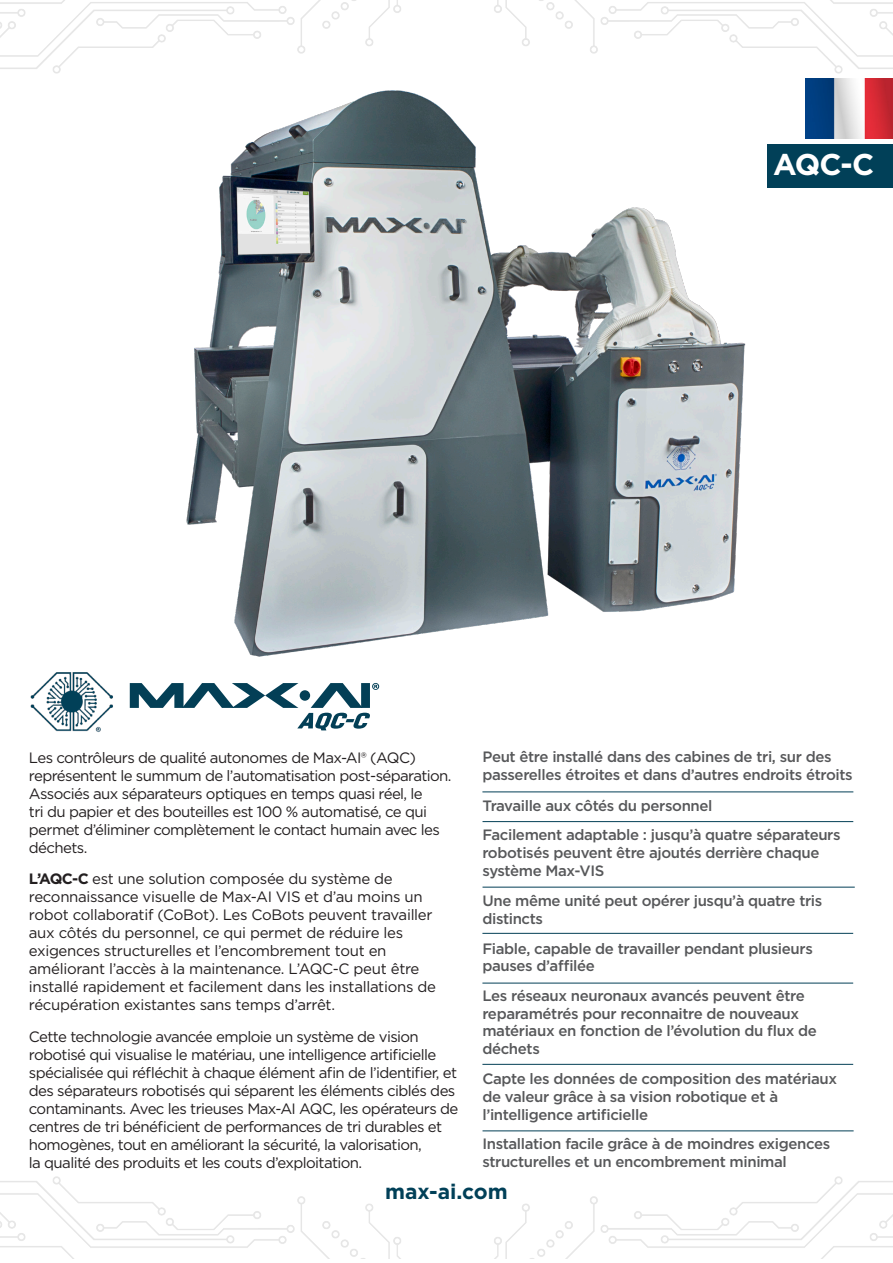
<style>
.page{position:relative;width:893px;height:1263px;background:#fff}
.page>*{position:absolute;margin:0;border:0;box-sizing:border-box;transform-origin:0 0}
.t1{font:700 30px "Gotham";color:#fff}
.t2{font:700 21px "Gotham";color:#014058}
.t3{font:15px/18px "Gotham";letter-spacing:-.04em;color:#231f20}
.t4{font:500 15px/17.9px "Gotham";letter-spacing:-.025em;color:#57585a}
.t5{font:15px/18px "Gotham";letter-spacing:-.02em;color:#231f20}
.s1{font-weight:700}
</style>
<div class="page">
<img style="left:186px;top:108px;width:707px;height:549px">
<img style="left:0;top:1176px;width:893px;height:82px">
<hr style="left:482px;top:792px;width:371px;height:1px;background:#033f56">
<hr style="left:482px;top:821px;width:371px;height:1px;background:#033f56">
<hr style="left:482px;top:887px;width:373px;height:1px;background:#033f56">
<hr style="left:482px;top:933px;width:371px;height:1px;background:#033f56">
<hr style="left:482px;top:983px;width:371px;height:1px;background:#033f56">
<img style="left:0;top:0;width:893px;height:108px">
<div style="left:768px;top:144px;width:125px;height:44px;background:#014058"></div>
<img style="left:30px;top:672px;width:83px;height:60px">
<svg style="left:130px;top:683px;width:249px;height:47px"></svg>
<hr style="left:482px;top:1064px;width:371px;height:1px;background:#033f56">
<hr style="left:482px;top:1130px;width:372px;height:1px;background:#033f56">
<img style="left:805px;top:78px;width:88px;height:60px">
<p class="t1" style="left:773px;top:145px;width:103px">AQC-C</p>
<p class="t4" style="left:482px;top:748px;width:372px">Peut être installé dans des cabines de tri, sur des passerelles étroites et dans d’autres endroits étroits</p>
<p class="t4" style="left:482px;top:796px;width:232px">Travaille aux côtés du personnel</p>
<p class="t4" style="left:482px;top:826px;width:360px">Facilement adaptable : jusqu’à quatre séparateurs robotisés peuvent être ajoutés derrière chaque système Max-VIS</p>
<p class="t4" style="left:482px;top:891px;width:341px">Une même unité peut opérer jusqu’à quatre tris distincts</p>
<p class="t4" style="left:482px;top:939px;width:332px">Fiable, capable de travailler pendant plusieurs pauses d’affilée</p>
<p class="t4" style="left:482px;top:986px;width:336px">Les réseaux neuronaux avancés peuvent être reparamétrés pour reconnaitre de nouveaux matériaux en fonction de l’évolution du flux de déchets</p>
<p class="t4" style="left:482px;top:1070px;width:356px">Capte les données de composition des matériaux de valeur grâce à sa vision robotique et à l’intelligence artificielle</p>
<p class="t4" style="left:482px;top:1135px;width:349px">Installation facile grâce à de moindres exigences structurelles et un encombrement minimal</p>
<p class="t2" style="left:385px;top:1178px;width:124px">max-ai.com</p>
<p class="t3" style="left:29px;top:748px;width:424px">Les contrôleurs de qualité autonomes de Max-AI® (AQC) représentent le summum de l’automatisation post-séparation.<br>Associés aux séparateurs optiques en temps quasi réel, le<br>tri du papier et des bouteilles est 100 % automatisé, ce qui permet d’éliminer complètement le contact humain avec les déchets.</p>
<p class="t5" style="left:29px;top:869px;width:409px"><span class="s1">L’AQC-C</span> est une solution composée du système de reconnaissance visuelle de Max-AI VIS et d’au moins un robot collaboratif (CoBot). Les CoBots peuvent travailler aux côtés du personnel, ce qui permet de réduire les exigences structurelles et l’encombrement tout en améliorant l’accès à la maintenance. L’AQC-C peut être installé rapidement et facilement dans les installations de récupération existantes sans temps d’arrêt.</p>
<p class="t3" style="left:29px;top:1027px;width:431px">Cette technologie avancée emploie un système de vision robotisé qui visualise le matériau, une intelligence artificielle spécialisée qui réfléchit à chaque élément afin de l’identifier, et des séparateurs robotisés qui séparent les éléments ciblés des contaminants. Avec les trieuses Max-AI AQC, les opérateurs de centres de tri bénéficient de performances de tri durables et homogènes, tout en améliorant la sécurité, la valorisation,</p>
<p class="t3" style="left:29px;top:1153px;width:335px">la qualité des produits et les couts d’exploitation.</p>
</div>
